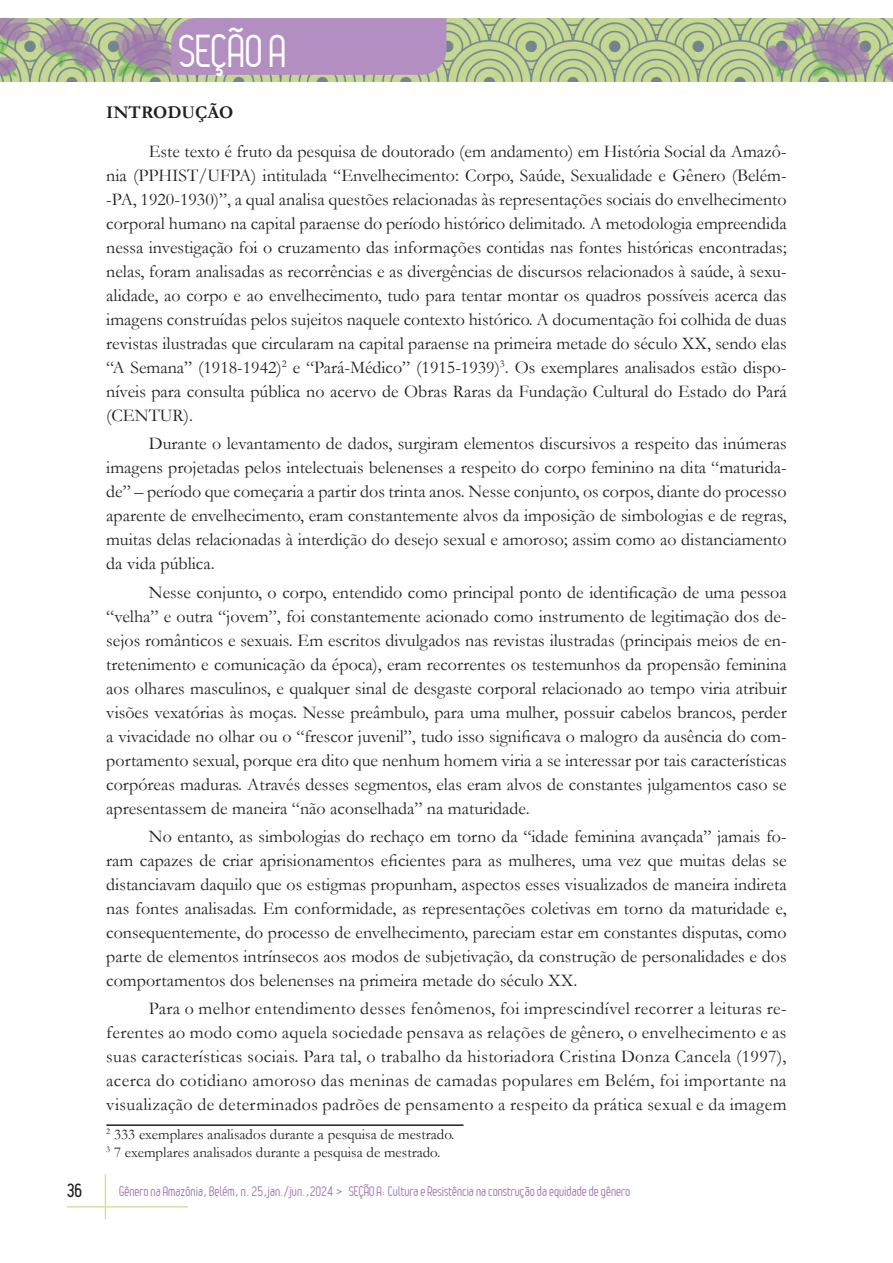
<style>
.page{position:relative;width:893px;height:1263px;background:#fff}
.page>*{position:absolute;margin:0;border:0;box-sizing:border-box;transform-origin:0 0}
.t1{font:45px "Leger";letter-spacing:-.01em;color:#fff}
.Texto{font:18px/24px "Garamond";color:#231f20;text-align:justify}
.Texto-2{font:700 18px "Garamond";color:#231f20}
.t2{font:700 18px "Leger";color:#231f20}
.Nota_rodapé{font:15px "Garamond";color:#231f20}
.t3{font:13.5px "Leger";color:#9f73af}
</style>
<div class="page">
<hr style="left:105px;top:1174px;width:1px;height:45px;background:#d2e0ac">
<hr style="left:67px;top:1206px;width:121px;height:1px;background:#d2e0ac">
<img style="left:0;top:18px;width:893px;height:64px">
<div style="left:171px;top:18px;width:275px;height:57px;background:#b28fc0"></div>
<hr style="left:106px;top:1124px;width:357px;height:2px;background:#231f20">
<h1 class="t1" style="left:179px;top:26px;width:110px">SEÇÃO A</h1>
<p class="Texto-2" style="left:106px;top:100px;width:129px">INTRODUÇÃO</p>
<p class="Texto" style="left:106px;top:139px;width:682px;text-indent:43px">Este texto é fruto da pesquisa de doutorado (em andamento) em História Social da Amazô&shy;nia (PPHIST/UFPA) intitulada “Envelhecimento: Corpo, Saúde, Sexualidade e Gênero (Belém--PA, 1920-1930)”, a qual analisa questões relacionadas às representações sociais do envelhecimento corporal humano na capital paraense do período histórico delimitado. A metodologia empreendida nessa investigação foi o cruzamento das informações contidas nas fontes históricas encontradas; nelas, foram analisadas as recorrências e as divergências de discursos relacionados à saúde, à sexu&shy;alidade, ao corpo e ao envelhecimento, tudo para tentar montar os quadros possíveis acerca das imagens construídas pelos sujeitos naquele contexto histórico. A documentação foi colhida de duas revistas ilustradas que circularam na capital paraense na primeira metade do século XX, sendo elas “A Semana” (1918-1942)<sup>2</sup> e “Pará-Médico” (1915-1939)<sup>3</sup>. Os exemplares analisados estão dispo&shy;níveis para consulta pública no acervo de Obras Raras da Fundação Cultural do Estado do Pará (CENTUR).</p>
<p class="Texto" style="left:106px;top:431px;width:682px;text-indent:43px">Durante o levantamento de dados, surgiram elementos discursivos a respeito das inúmeras imagens projetadas pelos intelectuais belenenses a respeito do corpo feminino na dita “maturida&shy;de” – período que começaria a partir dos trinta anos. Nesse conjunto, os corpos, diante do processo aparente de envelhecimento, eram constantemente alvos da imposição de simbologias e de regras, muitas delas relacionadas à interdição do desejo sexual e amoroso; assim como ao distanciamento da vida pública.</p>
<p class="Texto" style="left:106px;top:579px;width:682px;text-indent:43px">Nesse conjunto, o corpo, entendido como principal ponto de identificação de uma pessoa “velha” e outra “jovem”, foi constantemente acionado como instrumento de legitimação dos de&shy;sejos românticos e sexuais. Em escritos divulgados nas revistas ilustradas (principais meios de en&shy;tretenimento e comunicação da época), eram recorrentes os testemunhos da propensão feminina aos olhares masculinos, e qualquer sinal de desgaste corporal relacionado ao tempo viria atribuir visões vexatórias às moças. Nesse preâmbulo, para uma mulher, possuir cabelos brancos, perder a vivacidade no olhar ou o “frescor juvenil”, tudo isso significava o malogro da ausência do com&shy;portamento sexual, porque era dito que nenhum homem viria a se interessar por tais características corpóreas maduras. Através desses segmentos, elas eram alvos de constantes julgamentos caso se apresentassem de maneira “não aconselhada” na maturidade.</p>
<p class="Texto" style="left:106px;top:824px;width:682px;text-indent:43px">No entanto, as simbologias do rechaço em torno da “idade feminina avançada” jamais fo&shy;ram capazes de criar aprisionamentos eficientes para as mulheres, uma vez que muitas delas se distanciavam daquilo que os estigmas propunham, aspectos esses visualizados de maneira indireta nas fontes analisadas. Em conformidade, as representações coletivas em torno da maturidade e, consequentemente, do processo de envelhecimento, pareciam estar em constantes disputas, como parte de elementos intrínsecos aos modos de subjetivação, da construção de personalidades e dos comportamentos dos belenenses na primeira metade do século XX.</p>
<p class="Texto" style="left:106px;top:996px;width:682px;text-indent:43px">Para o melhor entendimento desses fenômenos, foi imprescindível recorrer a leituras re&shy;ferentes ao modo como aquela sociedade pensava as relações de gênero, o envelhecimento e as suas características sociais. Para tal, o trabalho da historiadora Cristina Donza Cancela (1997), acerca do cotidiano amoroso das meninas de camadas populares em Belém, foi importante na visualização de determinados padrões de pensamento a respeito da prática sexual e da imagem</p>
<p class="Nota_rodapé" style="left:106px;top:1124px;width:350px"><sup>2</sup> 333 exemplares analisados durante a pesquisa de mestrado.</p>
<p class="Nota_rodapé" style="left:106px;top:1142px;width:336px"><sup>3</sup> 7 exemplares analisados durante a pesquisa de mestrado.</p>
<p class="t2" style="left:67px;top:1180px;width:17px">36</p>
<p class="t3" style="left:119px;top:1183px;width:513px">Gênero na Amazônia, Belém, n. 25,jan./jun.,2024 &gt; SEÇÃO A: Cultura e Resistência na construção da equidade de gênero</p>
</div>
